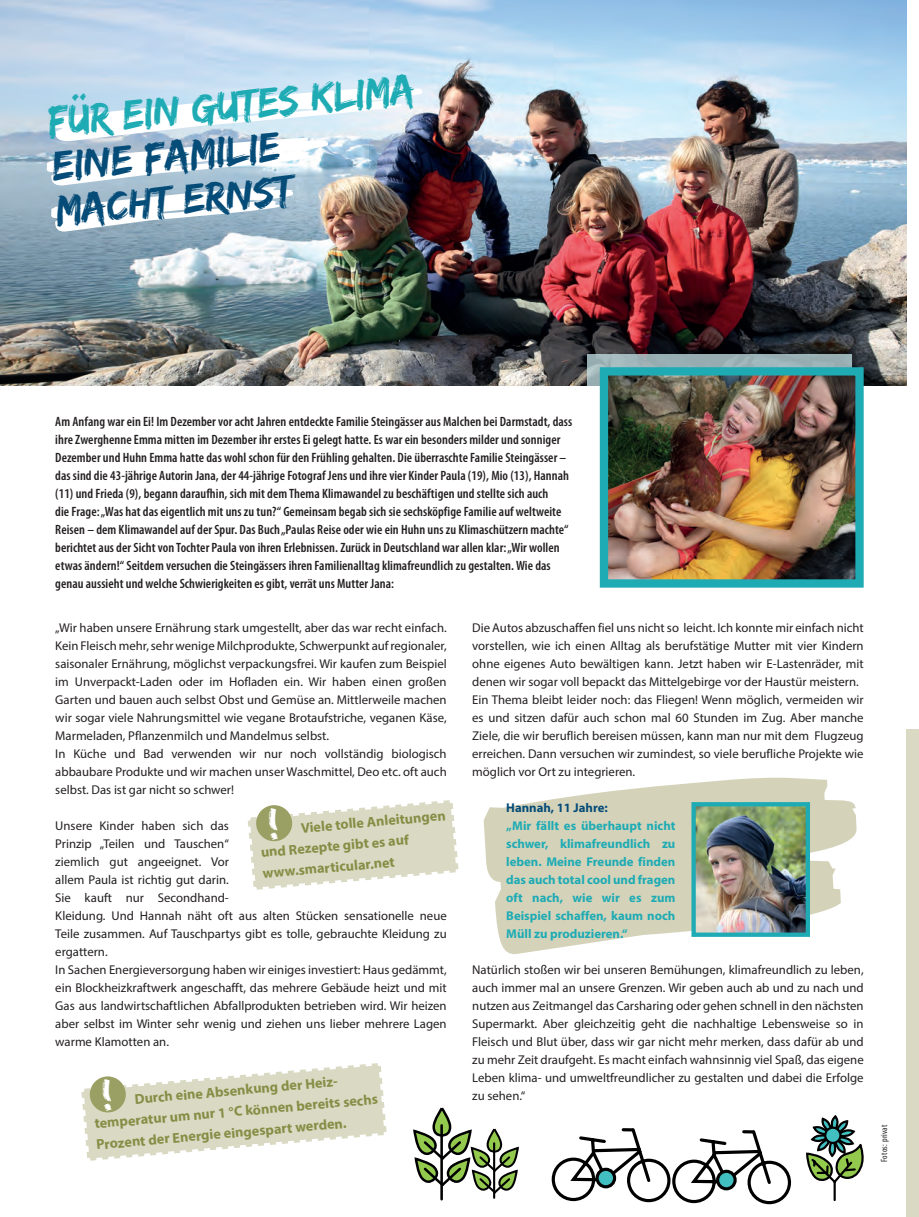
<style>
.page{position:relative;width:919px;height:1217px;background:#fff}
.page>*{position:absolute;margin:0;border:0;box-sizing:border-box;transform-origin:0 0}
.t1{font:43.2px/44.7px "Edo SZ";color:#054c78}
.t2{font:43.2px "Edo SZ";color:#1eabb4}
.t3{font:700 14.25px/21px "Myriad Pro";color:#858e46}
.t4{font:600 condensed 13.5px/18px "Myriad Pro";letter-spacing:.005em;color:#231f20}
.t5{font:12.75px/18px "Myriad Pro";color:#231f20}
.t6{font:700 12.75px/18px "Myriad Pro";color:#1eabb4;text-align:justify}
.t7{font:700 12.75px "Myriad Pro";color:#054c78}
.t8{font:condensed 9px "Myriad Pro";letter-spacing:.025em;color:#231f20}
</style>
<div class="page">
<div style="left:906px;top:729px;width:12px;height:487px;background:#dadac4"></div>
<svg style="left:806px;top:1115px;width:57px;height:86px"></svg>
<svg style="left:825px;top:1127px;width:15px;height:15px"></svg>
<div style="left:824px;top:1126px;width:17px;height:17px;border:2px solid #000001;border-radius:50%"></div>
<svg style="left:551px;top:1128px;width:241px;height:75px"></svg>
<hr style="left:493px;top:1142px;width:2px;height:55px;background:#000001">
<hr style="left:440px;top:1124px;width:3px;height:74px;background:#000001">
<svg style="left:413px;top:1107px;width:106px;height:87px"></svg>
<img style="left:0;top:0;width:906px;height:386px">
<svg style="left:47px;top:86px;width:375px;height:146px"></svg>
<div style="left:587px;top:354px;width:264px;height:32px;background:linear-gradient(to right,#9fb4b8,#98b0b4)"></div>
<img style="left:608px;top:376px;width:246px;height:202px">
<div style="left:599px;top:367px;width:264px;height:220px;border:8px solid #1eabb4"></div>
<svg style="left:483px;top:777px;width:374px;height:177px;fill:#d4d3ba"></svg>
<img style="left:696px;top:806px;width:109px;height:125px">
<div style="left:691px;top:801px;width:119px;height:135px;border:4px solid #1eabb4"></div>
<svg style="left:81px;top:1063px;width:306px;height:98px"></svg>
<svg style="left:247px;top:800px;width:212px;height:90px"></svg>
<h1 class="t2" style="left:46px;top:96px;width:369px;rotate:-5deg">Für ein gutes Klima</h1>
<h1 class="t1" style="left:50px;top:142px;width:240px;rotate:-5deg">Eine Familie macht Ernst</h1>
<p class="t4" style="left:55px;top:412px;width:518px">Am Anfang war ein Ei! Im Dezember vor acht Jahren entdeckte Familie Steingässer aus Malchen bei Darmstadt, dass ihre Zwerghenne Emma mitten im Dezember ihr erstes Ei gelegt hatte. Es war ein besonders milder und sonniger Dezember und Huhn Emma hatte das wohl schon für den Frühling gehalten. Die überraschte Familie Steingässer – das sind die 43-jährige Autorin Jana, der 44-jährige Fotograf Jens und ihre vier Kinder Paula (19), Mio (13), Hannah (11) und Frieda (9), begann daraufhin, sich mit dem Thema Klimawandel zu beschäftigen und stellte sich auch<br>die Frage: „Was hat das eigentlich mit uns zu tun?“ Gemeinsam begab sich sie sechsköpfige Familie auf weltweite Reisen – dem Klimawandel auf der Spur. Das Buch „Paulas Reise oder wie ein Huhn uns zu Klimaschützern machte“ berichtet aus der Sicht von Tochter Paula von ihren Erlebnissen. Zurück in Deutschland war allen klar: „Wir wollen etwas ändern!“ Seitdem versuchen die Steingässers ihren Familienalltag klimafreundlich zu gestalten. Wie das genau aussieht und welche Schwierigkeiten es gibt, verrät uns Mutter Jana:</p>
<p class="t5" style="left:55px;top:618px;width:393px">„Wir haben unsere Ernährung stark umgestellt, aber das war recht einfach.<br>Kein Fleisch mehr, sehr wenige Milchprodukte, Schwerpunkt auf regionaler, saisonaler Ernährung, möglichst verpackungsfrei. Wir kaufen zum Beispiel im Unverpackt-Laden oder im Hofladen ein. Wir haben einen großen Garten und bauen auch selbst Obst und Gemüse an. Mittlerweile machen wir sogar viele Nahrungsmittel wie vegane Brotaufstriche, veganen Käse, Marmeladen, Pflanzenmilch und Mandelmus selbst.<br>In Küche und Bad verwenden wir nur noch vollständig biologisch abbaubare Produkte und wir machen unser Waschmittel, Deo etc. oft auch selbst. Das ist gar nicht so schwer!</p>
<p class="t5" style="left:55px;top:816px;width:393px">Unsere Kinder haben sich das<br>Prinzip „Teilen und Tauschen“<br>ziemlich gut angeeignet. Vor<br>allem Paula ist richtig gut darin.<br>Sie kauft nur Secondhand-<br>Kleidung. Und Hannah näht oft aus alten Stücken sensationelle neue Teile zusammen. Auf Tauschpartys gibt es tolle, gebrauchte Kleidung zu ergattern.<br>In Sachen Energieversorgung haben wir einiges investiert: Haus gedämmt, ein Blockheizkraftwerk angeschafft, das mehrere Gebäude heizt und mit Gas aus landwirtschaftlichen Abfallprodukten betrieben wird. Wir heizen aber selbst im Winter sehr wenig und ziehen uns lieber mehrere Lagen warme Klamotten an.</p>
<p class="t3" style="left:258px;top:820px;width:189px;text-indent:42px;rotate:-5deg">Viele tolle Anleitungen und Rezepte gibt es auf www.smarticular.net</p>
<p class="t3" style="left:92px;top:1091px;width:286px;text-indent:42px;rotate:-5deg">Durch eine Absenkung der Heiz&shy;temperatur um nur 1 °C können bereits sechs<br>Prozent der Energie eingespart werden.</p>
<p class="t5" style="left:472px;top:618px;width:393px">Die Autos abzuschaffen fiel uns nicht so leicht. Ich konnte mir einfach nicht vorstellen, wie ich einen Alltag als berufstätige Mutter mit vier Kindern ohne eigenes Auto bewältigen kann. Jetzt haben wir E-Lastenräder, mit denen wir sogar voll bepackt das Mittelgebirge vor der Haustür meistern.<br>Ein Thema bleibt leider noch: das Fliegen! Wenn möglich, vermeiden wir es und sitzen dafür auch schon mal 60 Stunden im Zug. Aber manche Ziele, die wir beruflich bereisen müssen, kann man nur mit dem Flugzeug erreichen. Dann versuchen wir zumindest, so viele berufliche Projekte wie möglich vor Ort zu integrieren.</p>
<p class="t7" style="left:506px;top:798px;width:103px">Hannah, 11 Jahre:</p>
<p class="t6" style="left:506px;top:815px;width:171px">„Mir fällt es überhaupt nicht schwer, klimafreundlich zu leben. Meine Freunde finden das auch total cool und fragen oft nach, wie wir es zum Beispiel schaffen, kaum noch Müll zu produzieren.“</p>
<p class="t5" style="left:472px;top:960px;width:393px;text-align:justify">Natürlich stoßen wir bei unseren Bemühungen, klimafreundlich zu leben, auch immer mal an unsere Grenzen. Wir geben auch ab und zu nach und nutzen aus Zeitmangel das Carsharing oder gehen schnell in den nächsten Supermarkt. Aber gleichzeitig geht die nachhaltige Lebensweise so in Fleisch und Blut über, dass wir gar nicht mehr merken, dass dafür ab und zu mehr Zeit draufgeht. Es macht einfach wahnsinnig viel Spaß, das eigene Leben klima- und umweltfreundlicher zu gestalten und dabei die Erfolge zu sehen.“</p>
<p class="t8" style="left:878px;top:1161px;width:38px;rotate:-90deg">Fotos: privat</p>
</div>
